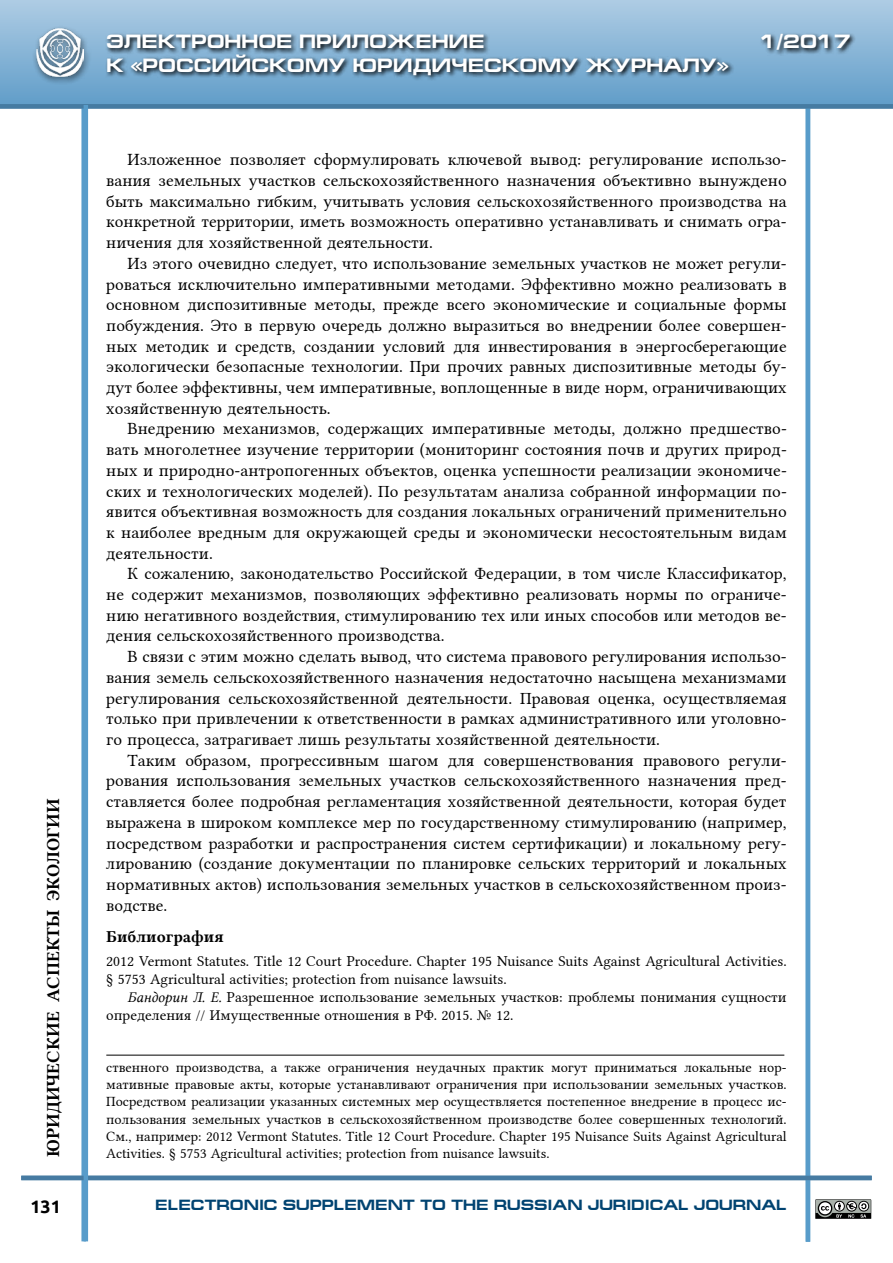
<style>
.page{position:relative;width:893px;height:1263px;background:#fff}
.page>*{position:absolute;margin:0;border:0;box-sizing:border-box;transform-origin:0 0}
.t1{font:700 19.5px "Europe Ext";color:#fff}
.t2{font:18px "Lin Libertine B";color:#000}
.t3{font:700 18px "Ubuntu";color:#000}
.t4{font:17.25px/20.7px "Lin Libertine";color:#000;text-align:justify}
.t5{font:16.5px "Lin Libertine B";color:#000}
.t6{font:15px/18px "Lin Libertine";color:#000}
.t7{font:700 15px "Europe Ext";color:#004371}
.t8{font:14.25px/17.1px "Lin Libertine";color:#000;text-align:justify}
.s1{font-family:"Lin Libertine I"}
</style>
<div class="page">
<div style="left:81px;top:105px;width:5px;height:1136px;background:#589cca"></div>
<svg style="left:815px;top:1199px;width:57px;height:20px"></svg>
<hr style="left:806px;top:91px;width:4px;height:1151px;background:#589cca">
<hr style="left:21px;top:1176px;width:851px;height:4px;background:#467ba2">
<div style="left:0;top:0;width:893px;height:106px;background:linear-gradient(to bottom,#aecce4,#619dc9)"></div>
<div style="left:0;top:104px;width:893px;height:5px;background:#467ba2"></div>
<hr style="left:84px;top:105px;width:4px;height:1136px;background:#589cca">
<div style="left:32px;top:25px;width:59px;height:60px;background:#000;opacity:.63"></div>
<img style="left:36px;top:28px;width:47px;height:48px">
<svg style="left:105px;top:31px;width:751px;height:50px"></svg>
<hr style="left:106px;top:1055px;width:678px;height:1px;background:#000">
<p class="t2" style="left:41px;top:1157px;width:360px;rotate:-90deg">ЮРИДИЧЕСКИЕ АСПЕКТЫ ЭКОЛОГИИ</p>
<p class="t1" style="left:106px;top:31px;width:380px">ЭЛЕКТРОННОЕ ПРИЛОЖЕНИЕ</p>
<p class="t1" style="left:760px;top:31px;width:92px">1/2017</p>
<p class="t1" style="left:106px;top:54px;width:624px">К «РОССИЙСКОМУ ЮРИДИЧЕСКОМУ ЖУРНАЛУ»</p>
<p class="t4" style="left:106px;top:147px;width:682px;text-indent:21px">Изложенное позволяет сформулировать ключевой вывод: регулирование использо&shy;вания земельных участков сельскохозяйственного назначения объективно вынуждено быть максимально гибким, учитывать условия сельскохозяйственного производства на конкретной территории, иметь возможность оперативно устанавливать и снимать огра&shy;ничения для хозяйственной деятельности.</p>
<p class="t4" style="left:106px;top:251px;width:682px;text-indent:21px">Из этого очевидно следует, что использование земельных участков не может регули&shy;роваться исключительно императивными методами. Эффективно можно реализовать в основном диспозитивные методы, прежде всего экономические и социальные формы побуждения. Это в первую очередь должно выразиться во внедрении более совершен&shy;ных методик и средств, создании условий для инвестирования в энергосберегающие экологически безопасные технологии. При прочих равных диспозитивные методы бу&shy;дут более эффективны, чем императивные, воплощенные в виде норм, ограничивающих хозяйственную деятельность.</p>
<p class="t4" style="left:106px;top:417px;width:682px;text-indent:21px">Внедрению механизмов, содержащих императивные методы, должно предшество&shy;вать многолетнее изучение территории (мониторинг состояния почв и других природ&shy;ных и природно-антропогенных объектов, оценка успешности реализации экономиче&shy;ских и технологических моделей). По результатам анализа собранной информации по&shy;явится объективная возможность для создания локальных ограничений применительно к наиболее вредным для окружающей среды и экономически несостоятельным видам деятельности.</p>
<p class="t4" style="left:106px;top:561px;width:682px;text-indent:21px">К сожалению, законодательство Российской Федерации, в том числе Классификатор, не содержит механизмов, позволяющих эффективно реализовать нормы по ограниче&shy;нию негативного воздействия, стимулированию тех или иных способов или методов ве&shy;дения сельскохозяйственного производства.</p>
<p class="t4" style="left:106px;top:644px;width:682px;text-indent:21px">В связи с этим можно сделать вывод, что система правового регулирования использо&shy;вания земель сельскохозяйственного назначения недостаточно насыщена механизмами регулирования сельскохозяйственной деятельности. Правовая оценка, осуществляемая только при привлечении к ответственности в рамках административного или уголовно&shy;го процесса, затрагивает лишь результаты хозяйственной деятельности.</p>
<p class="t4" style="left:106px;top:748px;width:682px;text-indent:21px">Таким образом, прогрессивным шагом для совершенствования правового регули&shy;рования использования земельных участков сельскохозяйственного назначения пред&shy;ставляется более подробная регламентация хозяйственной деятельности, которая будет выражена в широком комплексе мер по государственному стимулированию (например, посредством разработки и распространения систем сертификации) и локальному регу&shy;лированию (создание документации по планировке сельских территорий и локальных нормативных актов) использования земельных участков в сельскохозяйственном произ&shy;водстве.</p>
<p class="t5" style="left:106px;top:926px;width:119px">Библиография</p>
<p class="t6" style="left:106px;top:951px;width:682px">2012 Vermont Statutes. Title 12 Court Procedure. Chapter 195 Nuisance Suits Against Agricultural Activities. § 5753 Agricultural activities; protection from nuisance lawsuits.</p>
<p class="t6" style="left:106px;top:987px;width:682px;text-indent:21px"><span class="s1">Бандорин Л. Е.</span> Разрешенное использование земельных участков: проблемы понимания сущности определения // Имущественные отношения в РФ. 2015. № 12.</p>
<p class="t8" style="left:106px;top:1057px;width:682px">ственного производства, а также ограничения неудачных практик могут приниматься локальные нор&shy;мативные правовые акты, которые устанавливают ограничения при использовании земельных участков.<br>Посредством реализации указанных системных мер осуществляется постепенное внедрение в процесс ис&shy;пользования земельных участков в сельскохозяйственном производстве более совершенных технологий.<br>См., например: 2012 Vermont Statutes. Title 12 Court Procedure. Chapter 195 Nuisance Suits Against Agricultural Activities. § 5753 Agricultural activities; protection from nuisance lawsuits.</p>
<p class="t3" style="left:30px;top:1196px;width:32px">131</p>
<p class="t7" style="left:155px;top:1196px;width:633px">ELECTRONIC SUPPLEMENT TO THE RUSSIAN JURIDICAL JOURNAL</p>
</div>
